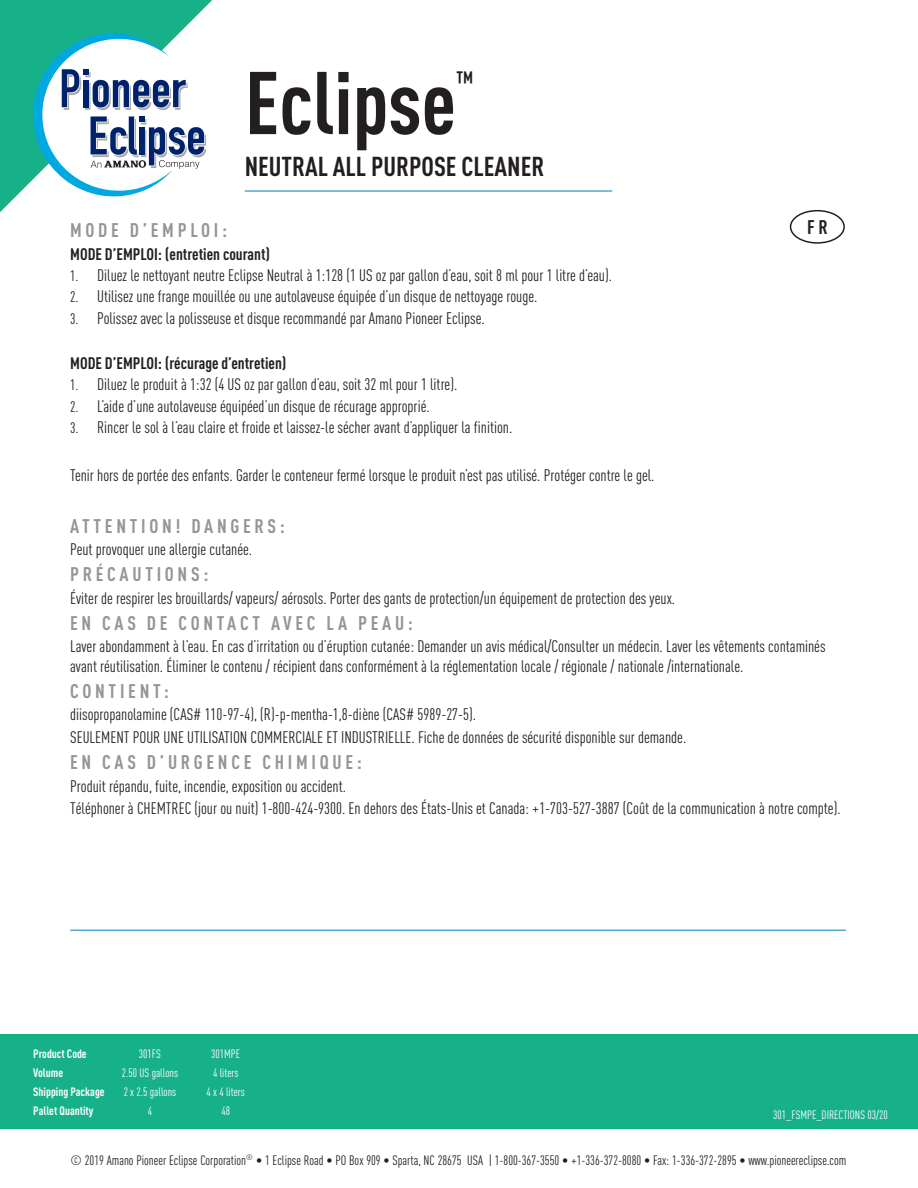
<style>
.page{position:relative;width:918px;height:1188px;background:#fff}
.page>*{position:absolute;margin:0;border:0;box-sizing:border-box;transform-origin:0 0}
.t1{font:700 87.45px "DIN Cond";color:#231f20}
.t2{font:700 27.6px "DIN Cond";color:#231f20}
.t3{font:700 27px "DIN Cond";color:#231f20}
.t4{font:700 19.5px "DIN Cond";letter-spacing:.19em;color:#939598}
.t5{font:700 19.5px "DIN Cond";color:#231f20}
.t6{font:16.5px/19.5px "DIN Cond";color:#231f20}
.t7{font:700 16.5px "DIN Cond";color:#231f20}
.t8{font:13.5px "DIN Cond";color:#231f20}
.tech__info{font:12px "DIN Cond";color:#fff}
.tech__heading{font:700 12px "DIN Cond";color:#fff}
.s1{font-size:15px}
</style>
<div class="page">
<svg style="left:0;top:0;width:212px;height:212px;fill:#17b189"></svg>
<div style="left:0;top:1034px;width:918px;height:95px;background:#17b189"></div>
<hr style="left:245px;top:191px;width:367px;height:1px;background:#0084b7">
<hr style="left:70px;top:930px;width:776px;height:1px;background:#0084b7">
<div style="left:790px;top:210px;width:55px;height:34px;border:2px solid #231f20;border-radius:50%"></div>
<svg style="left:33px;top:33px;width:173px;height:163px"></svg>
<p class="t1" style="left:245px;top:50px;width:213px">Eclipse</p>
<p class="t2" style="left:456px;top:64px;width:19px">™</p>
<p class="t3" style="left:245px;top:150px;width:301px">NEUTRAL ALL PURPOSE CLEANER</p>
<p class="t5" style="left:807px;top:215px;width:22px">FR</p>
<p class="t4" style="left:70px;top:218px;width:158px">MODE D’EMPLOI:</p>
<p class="t7" style="left:70px;top:244px;width:201px">MODE D’EMPLOI: (entretien courant)</p>
<p class="t6" style="left:70px;top:265px;width:543px"><span class="s1">1.</span> Diluez le nettoyant neutre Eclipse Neutral à 1:128 (1 US oz par gallon d’eau, soit 8 ml pour 1 litre d’eau).</p>
<p class="t6" style="left:70px;top:287px;width:469px"><span class="s1">2.</span> Utilisez une frange mouillée ou une autolaveuse équipée d’un disque de nettoyage rouge.</p>
<p class="t6" style="left:70px;top:308px;width:416px"><span class="s1">3.</span> Polissez avec la polisseuse et disque recommandé par Amano Pioneer Eclipse.</p>
<p class="t7" style="left:70px;top:353px;width:218px">MODE D’EMPLOI: (récurage d’entretien)</p>
<p class="t6" style="left:70px;top:375px;width:389px"><span class="s1">1.</span> Diluez le produit à 1:32 (4 US oz par gallon d’eau, soit 32 ml pour 1 litre).</p>
<p class="t6" style="left:70px;top:396px;width:361px"><span class="s1">2.</span> L’aide d’une autolaveuse équipéed’un disque de récurage approprié.</p>
<p class="t6" style="left:70px;top:417px;width:444px"><span class="s1">3.</span> Rincer le sol à l’eau claire et froide et laissez-le sécher avant d’appliquer la finition.</p>
<p class="t6" style="left:70px;top:466px;width:586px">Tenir hors de portée des enfants. Garder le conteneur fermé lorsque le produit n’est pas utilisé. Protéger contre le gel.</p>
<p class="t4" style="left:70px;top:514px;width:216px">ATTENTION! DANGERS:</p>
<p class="t6" style="left:70px;top:540px;width:183px">Peut provoquer une allergie cutanée.</p>
<p class="t4" style="left:70px;top:562px;width:140px">PRÉCAUTIONS:</p>
<p class="t6" style="left:70px;top:588px;width:607px">Éviter de respirer les brouillards/ vapeurs/ aérosols. Porter des gants de protection/un équipement de protection des yeux.</p>
<p class="t4" style="left:70px;top:611px;width:344px">EN CAS DE CONTACT AVEC LA PEAU:</p>
<p class="t6" style="left:70px;top:637px;width:757px">Laver abondamment à l’eau. En cas d’irritation ou d’éruption cutanée: Demander un avis médical/Consulter un médecin. Laver les vêtements contaminés avant réutilisation. Éliminer le contenu / récipient dans conformément à la réglementation locale / régionale / nationale /internationale.</p>
<p class="t4" style="left:70px;top:679px;width:100px">CONTIENT:</p>
<p class="t6" style="left:70px;top:705px;width:407px">diisopropanolamine (CAS# 110-97-4), (R)-p-mentha-1,8-diène (CAS# 5989-27-5).</p>
<p class="t6" style="left:70px;top:727px;width:618px">SEULEMENT POUR UNE UTILISATION COMMERCIALE ET INDUSTRIELLE. Fiche de données de sécurité disponible sur demande.</p>
<p class="t4" style="left:70px;top:750px;width:293px">EN CAS D’URGENCE CHIMIQUE:</p>
<p class="t6" style="left:70px;top:776px;width:277px">Produit répandu, fuite, incendie, exposition ou accident.</p>
<p class="t6" style="left:70px;top:799px;width:772px">Téléphoner à CHEMTREC (jour ou nuit) 1-800-424-9300. En dehors des États-Unis et Canada: +1-703-527-3887 (Coût de la communication à notre compte).</p>
<p class="tech__heading" style="left:33px;top:1046px;width:55px">Product Code</p>
<p class="tech__info" style="left:139px;top:1046px;width:24px">301FS</p>
<p class="tech__info" style="left:211px;top:1046px;width:30px">301MPE</p>
<p class="tech__heading" style="left:33px;top:1065px;width:31px">Volume</p>
<p class="tech__info" style="left:122px;top:1065px;width:58px">2.50 US gallons</p>
<p class="tech__info" style="left:213px;top:1065px;width:27px">4 liters</p>
<p class="tech__heading" style="left:33px;top:1084px;width:73px">Shipping Package</p>
<p class="tech__info" style="left:124px;top:1084px;width:54px">2 x 2.5 gallons</p>
<p class="tech__info" style="left:207px;top:1084px;width:40px">4 x 4 liters</p>
<p class="tech__heading" style="left:33px;top:1103px;width:62px">Pallet Quantity</p>
<p class="tech__info" style="left:148px;top:1103px;width:6px">4</p>
<p class="tech__info" style="left:221px;top:1103px;width:10px">48</p>
<p class="tech__info" style="left:773px;top:1108px;width:116px">301_FSMPE_DIRECTIONS 03/20</p>
<p class="t8" style="left:71px;top:1152px;width:777px">© 2019 Amano Pioneer Eclipse Corporation<sup>®</sup> • 1 Eclipse Road • PO Box 909 • Sparta, NC 28675 USA | 1-800-367-3550 • +1-336-372-8080 • Fax: 1-336-372-2895 • www.pioneereclipse.com</p>
</div>
